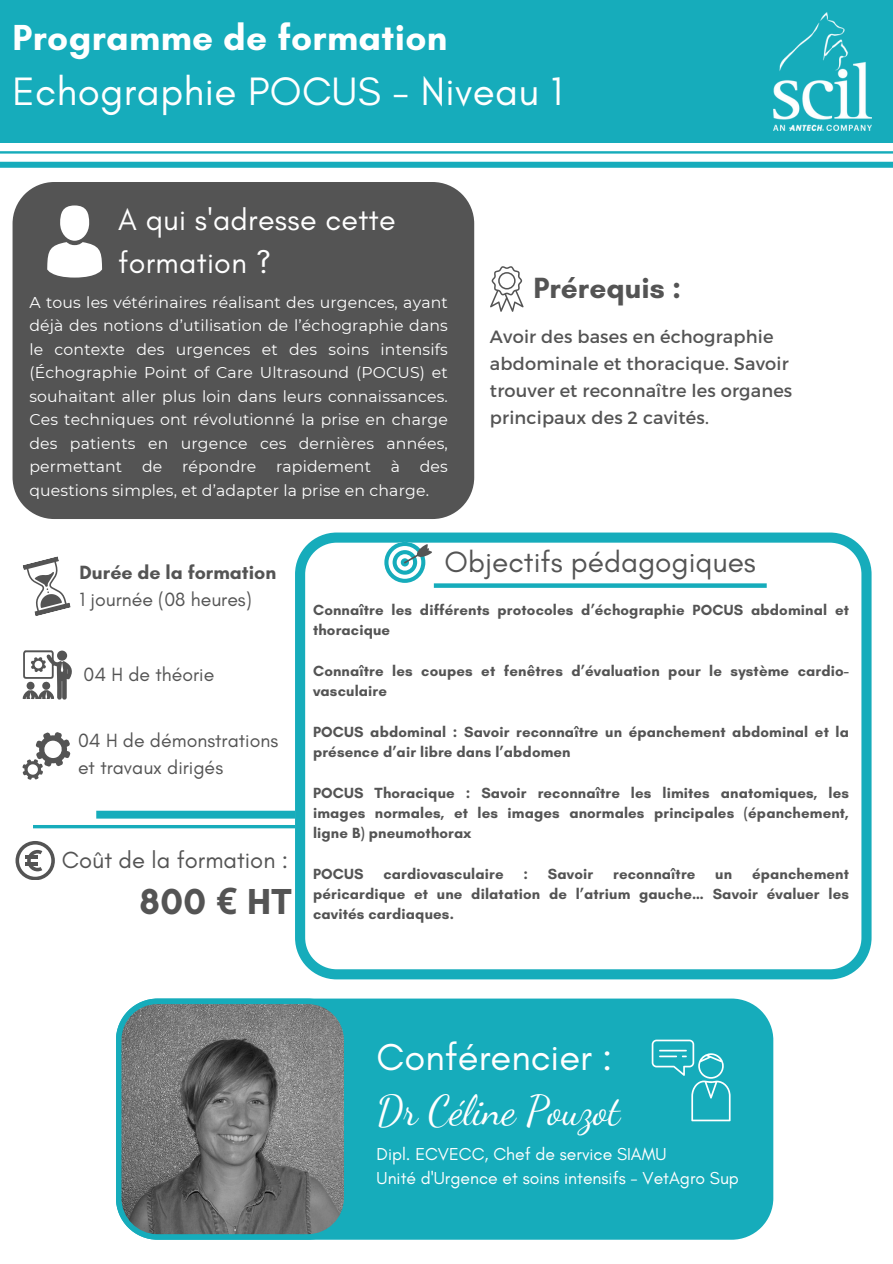
<style>
.page{position:relative;width:893px;height:1264px;background:#fff}
.page>*{position:absolute;margin:0;border:0;box-sizing:border-box;transform-origin:0 0}
.t1{font:40.8px "Dancing Script";color:#fff}
.t2{font:40.35px "Glacial Indifference";letter-spacing:.01em;color:#fff}
.t3{font:38.1px "Glacial Indifference";color:#fff}
.t4{font:700 36.9px "Glacial Indifference";letter-spacing:.01em;color:#fff}
.t5{font:700 36.75px "Glacial Indifference";color:#545454}
.t6{font:30.45px/42.5px "Glacial Indifference";letter-spacing:.01em;color:#fff}
.t7{font:29.85px "Glacial Indifference";color:#545454}
.t8{font:700 29.85px "Glacial Indifference";color:#545454}
.t9{font:23.7px "Glacial Indifference";color:#545454}
.t10{font:19.5px/27px "Glacial Indifference";color:#545454}
.t11{font:700 19.5px/27px "Glacial Indifference";color:#545454}
.t12{font:17.7px/27px "Montserrat";letter-spacing:.01em;color:#545454}
.t13{font:17.55px "Glacial Indifference";color:#fff}
.t14{font:15.75px/23.5px "Montserrat";letter-spacing:.01em;color:#fff;text-align:justify}
.t15{font:700 15px/20.2px "Glacial Indifference";letter-spacing:.01em;color:#545454}
.s1{font-weight:400}
.s2{font-family:"Noto Sans"}
</style>
<div class="page">
<div style="left:0;top:0;width:892px;height:143px;background:#16acbb"></div>
<div style="left:0;top:162px;width:892px;height:6px;background:#16acbb"></div>
<hr style="left:0;top:151px;width:892px;height:3px;background:#16acbb">
<div style="left:96px;top:810px;width:726px;height:8px;background:#16acbb"></div>
<hr style="left:33px;top:825px;width:726px;height:3px;background:#16acbb">
<svg style="left:295px;top:532px;width:576px;height:447px"></svg>
<div style="left:13px;top:182px;width:461px;height:337px;background:#545454"></div>
<div style="left:60px;top:205px;width:29px;height:36px;background:#fff;border-radius:50%"></div>
<svg style="left:47px;top:242px;width:56px;height:35px"></svg>
<svg style="left:384px;top:542px;width:51px;height:40px"></svg>
<svg style="left:490px;top:266px;width:33px;height:46px"></svg>
<div style="left:349px;top:998px;width:424px;height:241px;background:#16acbb"></div>
<svg style="left:23px;top:650px;width:49px;height:49px"></svg>
<svg style="left:116px;top:998px;width:233px;height:241px;background:#6e7c7d"></svg>
<svg style="left:651px;top:1039px;width:79px;height:82px;background:#31b5c2"></svg>
<img style="left:773px;top:13px;width:98px;height:118px">
<svg style="left:16px;top:841px;width:38px;height:38px"></svg>
<svg style="left:23px;top:556px;width:48px;height:60px"></svg>
<svg style="left:22px;top:732px;width:48px;height:47px"></svg>
<div style="left:434px;top:583px;width:332px;height:5px;background:#16acbb"></div>
<p class="t4" style="left:13px;top:14px;width:436px">Programme de formation</p>
<p class="t2" style="left:13px;top:67px;width:551px">Echographie POCUS - Niveau 1</p>
<p class="t6" style="left:118px;top:198px;width:279px">A qui s'adresse cette formation ?</p>
<p class="t14" style="left:29px;top:290px;width:420px">A tous les vétérinaires réalisant des urgences, ayant déjà des notions d’utilisation de l’échographie dans le contexte des urgences et des soins intensifs (Échographie Point of Care Ultrasound (POCUS) et souhaitant aller plus loin dans leurs connaissances.<br>Ces techniques ont révolutionné la prise en charge des patients en urgence ces dernières années, permettant</p>
<p class="t14" style="left:29px;top:455px;width:420px;text-indent:390px">des questions simples, et d’adapter la prise en charge.</p>
<p class="t14" style="left:142px;top:455px;width:22px">de</p>
<p class="t14" style="left:182px;top:455px;width:76px">répondre</p>
<p class="t14" style="left:276px;top:455px;width:96px">rapidement</p>
<p class="t14" style="left:391px;top:455px;width:11px">à</p>
<p class="t8" style="left:533px;top:270px;width:149px">Prérequis :</p>
<p class="t12" style="left:490px;top:322px;width:304px">Avoir des bases en échographie abdominale et thoracique. Savoir trouver et reconnaître les organes principaux des 2 cavités.</p>
<p class="t11" style="left:80px;top:559px;width:198px">Durée de la formation<br><span class="s1">1 journée (08 heures)</span></p>
<p class="t10" style="left:83px;top:660px;width:132px">04 H de théorie</p>
<p class="t10" style="left:78px;top:727px;width:202px">04 H de démonstrations et travaux dirigés</p>
<p class="t9" style="left:62px;top:845px;width:228px">Coût de la formation :</p>
<p class="t5" style="left:139px;top:879px;width:153px">800 <span class="s2">€</span> HT</p>
<p class="t7" style="left:444px;top:543px;width:313px">Objectifs pédagogiques</p>
<p class="t15" style="left:313px;top:599px;width:537px">Connaître les différents protocoles d’échographie POCUS abdominal et thoracique</p>
<p class="t15" style="left:313px;top:660px;width:537px">Connaître les coupes et fenêtres d’évaluation pour le système cardio&shy;vasculaire</p>
<h5 class="t15" style="left:313px;top:721px;width:537px">POCUS abdominal : Savoir reconnaître un épanchement abdominal et la présence d’air libre dans l’abdomen</h5>
<p class="t15" style="left:313px;top:782px;width:537px;text-align:justify">POCUS Thoracique : Savoir reconnaître les limites anatomiques, les images normales, et les images anormales principales (épanchement, ligne B) pneumothorax</p>
<p class="t15" style="left:313px;top:863px;width:52px">POCUS</p>
<p class="t15" style="left:383px;top:863px;width:122px">cardiovasculaire</p>
<p class="t15" style="left:523px;top:863px;width:6px">:</p>
<p class="t15" style="left:548px;top:863px;width:47px">Savoir</p>
<p class="t15" style="left:613px;top:863px;width:84px">reconnaître</p>
<p class="t15" style="left:715px;top:863px;width:18px">un</p>
<p class="t15" style="left:313px;top:863px;width:537px;text-align:justify;text-indent:439px">épanchement péricardique et une dilatation de l’atrium gauche… Savoir évaluer les cavités cardiaques.</p>
<p class="t3" style="left:376px;top:1034px;width:237px">Conférencier :</p>
<h4 class="t1" style="left:376px;top:1086px;width:245px">Dr Céline Pouzot</h4>
<p class="t13" style="left:376px;top:1142px;width:291px">Dipl. ECVECC, Chef de service SIAMU</p>
<h5 class="t13" style="left:376px;top:1167px;width:364px">Unité d'Urgence et soins intensifs - VetAgro Sup</h5>
</div>
